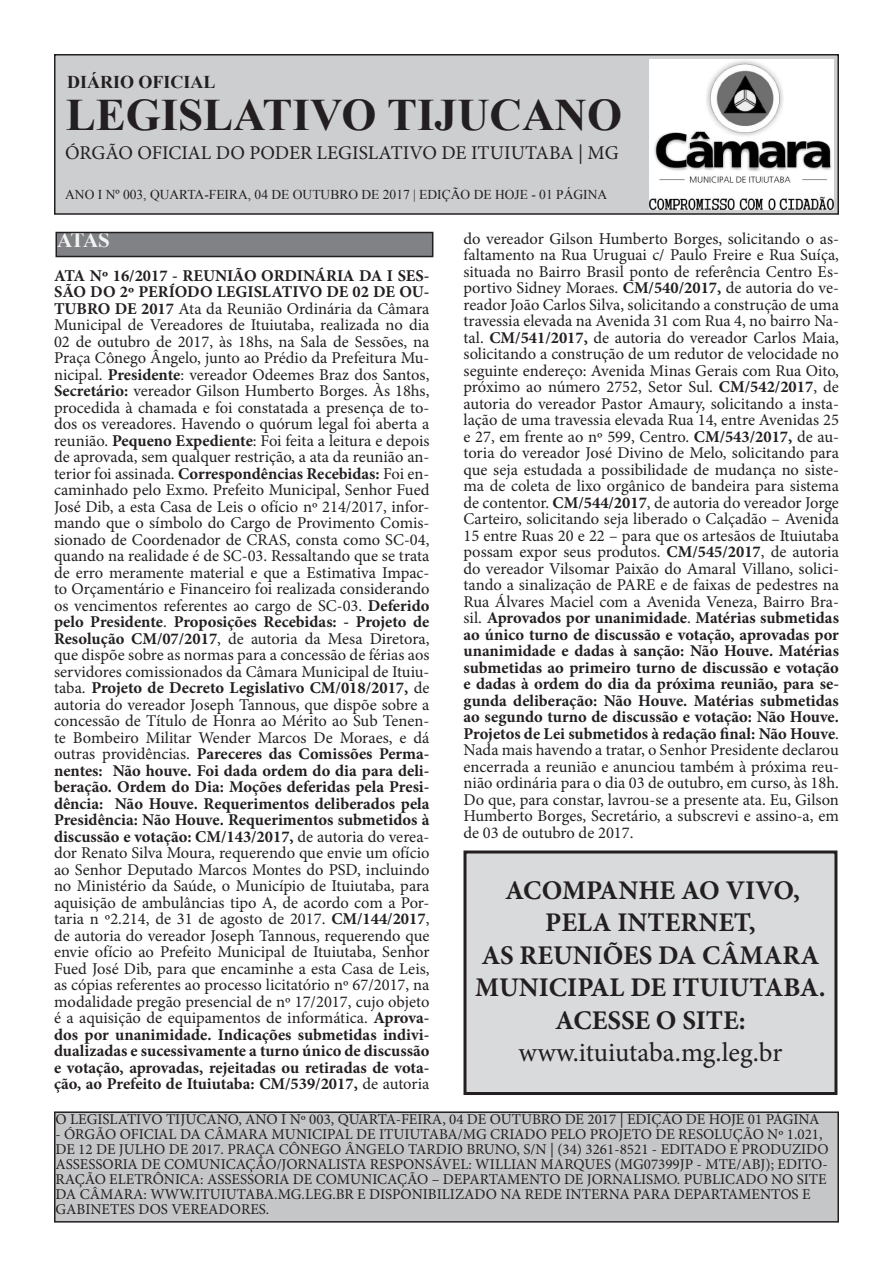
<style>
.page{position:relative;width:893px;height:1263px;background:#fff}
.page>*{position:absolute;margin:0;border:0;box-sizing:border-box;transform-origin:0 0}
.t1{font:700 45px "Times New Roman";color:#231f20}
.t2{font:700 27px "Minion Pro";color:#231f20}
.t3{font:27px "Minion Pro";letter-spacing:-.005em;color:#231f20}
.t4{font:700 21px "Times New Roman";color:#f2f3f4}
.t5{font:19.5px "Minion Pro";color:#231f20}
.t6{font:700 18px "Times New Roman";color:#231f20}
.t7{font:16.5px/16.5px "Minion Pro";color:#231f20;text-align:justify}
.t8{font:15px/15px "Minion Pro";color:#231f20}
.t9{font:13.5px "Times New Roman";color:#231f20}
.s1{font-weight:700}
</style>
<div class="page">
<div style="left:55px;top:55px;width:783px;height:159px;background:#cdced0"></div>
<div style="left:54px;top:54px;width:785px;height:161px;border:2px solid #231f20"></div>
<div style="left:56px;top:232px;width:377px;height:24px;background:#808285"></div>
<div style="left:56px;top:232px;width:377px;height:25px;border:2px solid #231f20"></div>
<img style="left:649px;top:59px;width:184px;height:151px">
<div style="left:55px;top:1112px;width:783px;height:110px;background:#c5c6c8"></div>
<div style="left:54px;top:1111px;width:785px;height:111px;border:2px solid #231f20"></div>
<div style="left:465px;top:852px;width:371px;height:241px;background:#d9dadc"></div>
<div style="left:463px;top:850px;width:374px;height:245px;border:3px solid #231f20"></div>
<p class="t6" style="left:67px;top:70px;width:150px">DIÁRIO OFICIAL</p>
<p class="t1" style="left:66px;top:84px;width:558px">LEGISLATIVO TIJUCANO</p>
<p class="t5" style="left:65px;top:139px;width:555px">ÓRGÃO OFICIAL DO PODER LEGISLATIVO DE ITUIUTABA | MG</p>
<p class="t9" style="left:65px;top:185px;width:543px">ANO I Nº 003, QUARTA-FEIRA, 04 DE OUTUBRO DE 2017 | EDIÇÃO DE HOJE - 01 PÁGINA</p>
<p class="t4" style="left:57px;top:226px;width:54px">ATAS</p>
<p class="t7" style="left:54px;top:267px;width:377px"><span class="s1">ATA Nº 16/2017 - REUNIÃO ORDINÁRIA DA I SES-SÃO DO 2º PERÍODO LEGISLATIVO DE 02 DE OU-TUBRO DE 2017</span> Ata da Reunião Ordinária da Câmara Municipal de Vereadores de Ituiutaba, realizada no dia 02 de outubro de 2017, às 18hs, na Sala de Sessões, na Praça Cônego Ângelo, junto ao Prédio da Prefeitura Mu&shy;nicipal. <span class="s1">Presidente</span>: vereador Odeemes Braz dos Santos, <span class="s1">Secretário:</span> vereador Gilson Humberto Borges. Às 18hs, procedida à chamada e foi constatada a presença de to&shy;dos os vereadores. Havendo o quórum legal foi aberta a reunião. <span class="s1">Pequeno Expediente</span>: Foi feita a leitura e depois de aprovada, sem qualquer restrição, a ata da reunião an&shy;terior foi assinada. <span class="s1">Correspondências Recebidas:</span> Foi en&shy;caminhado pelo Exmo. Prefeito Municipal, Senhor Fued José Dib, a esta Casa de Leis o ofício nº 214/2017, infor&shy;mando que o símbolo do Cargo de Provimento Comis&shy;sionado de Coordenador de CRAS, consta como SC-04, quando na realidade é de SC-03. Ressaltando que se trata de erro meramente material e que a Estimativa Impac&shy;to Orçamentário e Financeiro foi realizada considerando os vencimentos referentes ao cargo de SC-03. <span class="s1">Deferido pelo Presidente</span>. <span class="s1">Proposições Recebidas: - Projeto de Resolução CM/07/2017</span>, de autoria da Mesa Diretora, que dispõe sobre as normas para a concessão de férias aos servidores comissionados da Câmara Municipal de Ituiu&shy;taba. <span class="s1">Projeto de Decreto Legislativo CM/018/2017,</span> de autoria do vereador Joseph Tannous, que dispõe sobre a concessão de Título de Honra ao Mérito ao Sub Tenen&shy;te Bombeiro Militar Wender Marcos De Moraes, e dá outras providências. <span class="s1">Pareceres das Comissões Perma&shy;nentes: Não houve. Foi dada ordem do dia para deli&shy;beração. Ordem do Dia: Moções deferidas pela Presi&shy;dência: Não Houve. Requerimentos deliberados pela Presidência: Não Houve. Requerimentos submetidos à discussão e votação: CM/143/2017,</span> de autoria do verea&shy;dor Renato Silva Moura, requerendo que envie um ofício ao Senhor Deputado Marcos Montes do PSD, incluindo no Ministério da Saúde, o Município de Ituiutaba, para aquisição de ambulâncias tipo A, de acordo com a Por&shy;taria n º2.214, de 31 de agosto de 2017. <span class="s1">CM/144/2017</span>, de autoria do vereador Joseph Tannous, requerendo que envie ofício ao Prefeito Municipal de Ituiutaba, Senhor Fued José Dib, para que encaminhe a esta Casa de Leis, as cópias referentes ao processo licitatório nº 67/2017, na modalidade pregão presencial de nº 17/2017, cujo objeto é a aquisição de equipamentos de informática. <span class="s1">Aprova&shy;dos por unanimidade. Indicações submetidas indivi&shy;dualizadas e sucessivamente a turno único de discussão e votação, aprovadas, rejeitadas ou retiradas de vota&shy;ção, ao Prefeito de Ituiutaba: CM/539/2017,</span> de autoria</p>
<p class="t7" style="left:463px;top:230px;width:377px">do vereador Gilson Humberto Borges, solicitando o as&shy;faltamento na Rua Uruguai c/ Paulo Freire e Rua Suíça, situada no Bairro Brasil ponto de referência Centro Es&shy;portivo Sidney Moraes. <span class="s1">CM/540/2017,</span> de autoria do ve&shy;reador João Carlos Silva, solicitando a construção de uma travessia elevada na Avenida 31 com Rua 4, no bairro Na&shy;tal. <span class="s1">CM/541/2017,</span> de autoria do vereador Carlos Maia, solicitando a construção de um redutor de velocidade no seguinte endereço: Avenida Minas Gerais com Rua Oito, próximo ao número 2752, Setor Sul. <span class="s1">CM/542/2017</span>, de autoria do vereador Pastor Amaury, solicitando a insta&shy;lação de uma travessia elevada Rua 14, entre Avenidas 25 e 27, em frente ao nº 599, Centro. <span class="s1">CM/543/2017,</span> de au&shy;toria do vereador José Divino de Melo, solicitando para que seja estudada a possibilidade de mudança no siste&shy;ma de coleta de lixo orgânico de bandeira para sistema de contentor. <span class="s1">CM/544/2017</span>, de autoria do vereador Jorge Carteiro, solicitando seja liberado o Calçadão – Avenida 15 entre Ruas 20 e 22 – para que os artesãos de Ituiutaba possam expor seus produtos. <span class="s1">CM/545/2017</span>, de autoria do vereador Vilsomar Paixão do Amaral Villano, solici&shy;tando a sinalização de PARE e de faixas de pedestres na Rua Álvares Maciel com a Avenida Veneza, Bairro Bra&shy;sil. <span class="s1">Aprovados por unanimidade</span>. <span class="s1">Matérias submetidas ao único turno de discussão e votação, aprovadas por unanimidade e dadas à sanção: Não Houve. Matérias submetidas ao primeiro turno de discussão e votação e dadas à ordem do dia da próxima reunião, para se&shy;gunda deliberação: Não Houve. Matérias submetidas ao segundo turno de discussão e votação: Não Houve.<br>Projetos de Lei submetidos à redação final: Não Houve</span>.<br>Nada mais havendo a tratar, o Senhor Presidente declarou encerrada a reunião e anunciou também à próxima reu&shy;nião ordinária para o dia 03 de outubro, em curso, às 18h.<br>Do que, para constar, lavrou-se a presente ata. Eu, Gilson Humberto Borges, Secretário, a subscrevi e assino-a, em de 03 de outubro de 2017.</p>
<p class="t2" style="left:505px;top:871px;width:296px">ACOMPANHE AO VIVO,</p>
<p class="t2" style="left:545px;top:904px;width:212px">PELA INTERNET,</p>
<p class="t2" style="left:481px;top:936px;width:340px">AS REUNIÕES DA CÂMARA</p>
<p class="t2" style="left:475px;top:968px;width:352px">MUNICIPAL DE ITUIUTABA.</p>
<p class="t2" style="left:555px;top:1001px;width:192px">ACESSE O SITE:</p>
<p class="t3" style="left:519px;top:1034px;width:265px">www.ituiutaba.mg.leg.br</p>
<p class="t8" style="left:56px;top:1112px;width:766px">O LEGISLATIVO TIJUCANO, ANO I Nº 003, QUARTA-FEIRA, 04 DE OUTUBRO DE 2017 | EDIÇÃO DE HOJE 01 PÁGINA</p>
<p class="t8" style="left:56px;top:1127px;width:775px">- ÓRGÃO OFICIAL DA CÂMARA MUNICIPAL DE ITUIUTABA/MG CRIADO PELO PROJETO DE RESOLUÇÃO Nº 1.021, DE 12 DE JULHO DE 2017. PRAÇA CÔNEGO ÂNGELO TARDIO BRUNO, S/N | (34) 3261-8521 - EDITADO E PRODUZIDO ASSESSORIA DE COMUNICAÇÃO/JORNALISTA RESPONSÁVEL: WILLIAN MARQUES (MG07399JP - MTE/ABJ); EDITO-RAÇÃO ELETRÔNICA: ASSESSORIA DE COMUNICAÇÃO – DEPARTAMENTO DE JORNALISMO. PUBLICADO NO SITE DA CÂMARA: WWW.ITUIUTABA.MG.LEG.BR E DISPONIBILIZADO NA REDE INTERNA PARA DEPARTAMENTOS E GABINETES DOS VEREADORES.</p>
</div>
